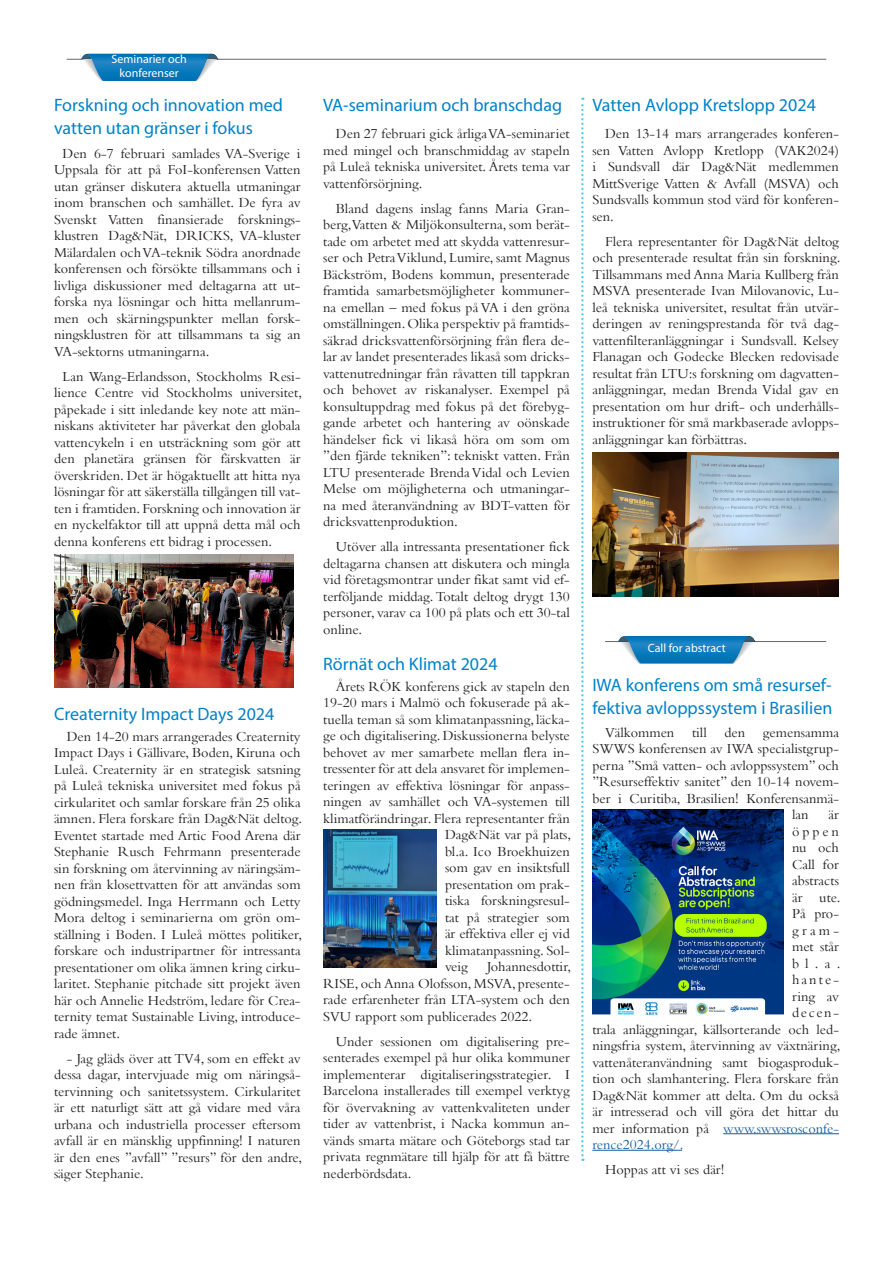
<style>
.page{position:relative;width:893px;height:1263px;background:#fff}
.page>*{position:absolute;margin:0;border:0;box-sizing:border-box;transform-origin:0 0}
.t1{font:18px/22.5px "Myriad Pro";color:#0082c8}
.t2{font:14.25px/16.5px "Bembo";color:#231f20;text-align:justify}
.t3{font:12px/13.5px "Myriad Pro";color:#fff;text-align:center}
.s1{color:#175d9e}
</style>
<div class="page">
<hr style="left:605px;top:641px;width:221px;height:1px;background:#69696c">
<hr style="left:67px;top:59px;width:759px;height:1px;background:#69696c">
<svg style="left:81px;top:54px;width:137px;height:27px;background:#3890c4"></svg>
<img style="left:55px;top:555px;width:239px;height:132px">
<img style="left:592px;top:453px;width:247px;height:144px">
<img style="left:323px;top:829px;width:113px;height:138px">
<svg style="left:618px;top:636px;width:137px;height:27px;background:#378fc4"></svg>
<hr style="left:723px;top:1133px;width:116px;height:1px;background:#175d9e">
<hr style="left:592px;top:1150px;width:90px;height:1px;background:#175d9e">
<svg style="left:581px;top:98px;width:2px;height:1063px"></svg>
<img style="left:593px;top:809px;width:190px;height:207px">
<p class="t3" style="left:112px;top:52px;width:77px">Seminarier och konferenser</p>
<h4 class="t1" style="left:54px;top:94px;width:230px">Forskning och innovation med vatten utan gränser i fokus</h4>
<p class="t2" style="left:54px;top:145px;width:248px;text-indent:9px">Den 6-7 februari samlades VA-Sverige i Uppsala för att på FoI-konferensen Vatten utan gränser diskutera aktuella utmaningar inom branschen och samhället. De fyra av Svenskt Vatten finansierade forsknings&shy;klustren Dag&amp;Nät, DRICKS, VA-kluster Mälardalen och VA-teknik Södra anordnade konferensen och försökte tillsammans och i livliga diskussioner med deltagarna att ut&shy;forska nya lösningar och hitta mellanrum&shy;men och skärningspunkter mellan forsk&shy;ningsklustren för att tillsammans ta sig an VA-sektorns utmaningarna.</p>
<p class="t2" style="left:54px;top:368px;width:250px;text-indent:9px">Lan Wang-Erlandsson, Stockholms Resi&shy;lience Centre vid Stockholms universitet, påpekade i sitt inledande key note att män&shy;niskans aktiviteter har påverkat den globala vattencykeln i en utsträckning som gör att den planetära gränsen för färskvatten är överskriden. Det är högaktuellt att hitta nya lösningar för att säkerställa tillgången till vat&shy;ten i framtiden. Forskning och innovation är en nyckelfaktor till att uppnå detta mål och denna konferens ett bidrag i processen.</p>
<h4 class="t1" style="left:54px;top:702px;width:222px">Creaternity Impact Days 2024</h4>
<p class="t2" style="left:54px;top:727px;width:250px;text-indent:13px">Den 14-20 mars arrangerades Creaternity Impact Days i Gällivare, Boden, Kiruna och Luleå. Creaternity är en strategisk satsning på Luleå tekniska universitet med fokus på cirkularitet och samlar forskare från 25 olika ämnen. Flera forskare från Dag&amp;Nät deltog.<br>Eventet startade med Artic Food Arena där Stephanie Rusch Fehrmann presenterade sin forskning om återvinning av näringsäm&shy;nen från klosettvatten för att användas som gödningsmedel. Inga Herrmann och Letty Mora deltog i seminarierna om grön om&shy;ställning i Boden. I Luleå möttes politiker, forskare och industripartner för intressanta presentationer om olika ämnen kring cirku&shy;laritet. Stephanie pitchade sitt projekt även här och Annelie Hedström, ledare för Crea&shy;ternity temat Sustainable Living, introduce&shy;rade ämnet.</p>
<p class="t2" style="left:54px;top:1049px;width:250px;text-indent:13px">- Jag gläds över att TV4, som en effekt av dessa dagar, intervjuade mig om näringså&shy;tervinning och sanitetssystem. Cirkularitet är ett naturligt sätt att gå vidare med våra urbana och industriella processer eftersom avfall är en mänsklig uppfinning! I naturen är den enes ”avfall” ”resurs” för den andre, säger Stephanie.</p>
<h4 class="t1" style="left:323px;top:94px;width:240px">VA-seminarium och branschdag</h4>
<p class="t2" style="left:323px;top:125px;width:248px;text-indent:13px">Den 27 februari gick årliga VA-seminariet med mingel och branschmiddag av stapeln på Luleå tekniska universitet. Årets tema var vattenförsörjning.</p>
<p class="t2" style="left:323px;top:200px;width:248px;text-indent:13px">Bland dagens inslag fanns Maria Gran&shy;berg,Vatten &amp; Miljökonsulterna, som berät&shy;tade om arbetet med att skydda vattenresur&shy;ser och Petra Viklund, Lumire, samt Magnus Bäckström, Bodens kommun, presenterade framtida samarbetsmöjligheter kommuner&shy;na emellan – med fokus på VA i den gröna omställningen. Olika perspektiv på framtids&shy;säkrad dricksvattenförsörjning från flera de&shy;lar av landet presenterades likaså som dricks&shy;vattenutredningar från råvatten till tappkran och behovet av riskanalyser. Exempel på konsultuppdrag med fokus på det förebyg&shy;gande arbetet och hantering av oönskade händelser fick vi likaså höra om som om ”den fjärde tekniken”: tekniskt vatten. Från LTU presenterade Brenda Vidal och Levien Melse om möjligheterna och utmaningar&shy;na med återanvändning av BDT-vatten för dricksvattenproduktion.</p>
<p class="t2" style="left:323px;top:538px;width:248px;text-indent:13px">Utöver alla intressanta presentationer fick deltagarna chansen att diskutera och mingla vid företagsmontrar under fikat samt vid ef&shy;terföljande middag. Totalt deltog drygt 130 personer, varav ca 100 på plats och ett 30-tal online.</p>
<h4 class="t1" style="left:323px;top:652px;width:176px">Rörnät och Klimat 2024</h4>
<p class="t2" style="left:336px;top:678px;width:235px">Årets RÖK konferens gick av stapeln den</p>
<p class="t2" style="left:323px;top:694px;width:248px">19-20 mars i Malmö och fokuserade på ak-</p>
<p class="t2" style="left:323px;top:711px;width:248px">tuella teman så som klimatanpassning, läcka-</p>
<p class="t2" style="left:323px;top:727px;width:248px">ge och digitalisering. Diskussionerna belyste</p>
<p class="t2" style="left:323px;top:744px;width:248px">behovet av mer samarbete mellan flera in-</p>
<p class="t2" style="left:323px;top:760px;width:248px">tressenter för att dela ansvaret för implemen-</p>
<p class="t2" style="left:323px;top:777px;width:248px">teringen av effektiva lösningar för anpass-</p>
<p class="t2" style="left:323px;top:793px;width:248px">ningen av samhället och VA-systemen till</p>
<p class="t2" style="left:323px;top:810px;width:248px">klimatförändringar. Flera representanter från</p>
<p class="t2" style="left:445px;top:826px;width:128px">Dag&amp;Nät var på plats,</p>
<p class="t2" style="left:445px;top:843px;width:126px">bl.a. Ico Broekhuizen</p>
<p class="t2" style="left:445px;top:859px;width:126px">som gav en insiktsfull</p>
<p class="t2" style="left:445px;top:876px;width:126px">presentation om prak-</p>
<p class="t2" style="left:445px;top:892px;width:126px">tiska forskningsresul-</p>
<p class="t2" style="left:445px;top:909px;width:126px">tat på strategier som</p>
<p class="t2" style="left:445px;top:925px;width:126px">är effektiva eller ej vid</p>
<p class="t2" style="left:445px;top:942px;width:126px">klimatanpassning. Sol-</p>
<p class="t2" style="left:445px;top:958px;width:24px">veig</p>
<p class="t2" style="left:323px;top:958px;width:250px;text-indent:164px">Johannesdottir, RISE, och Anna Olofsson, MSVA, presente&shy;rade erfarenheter från LTA-system och den SVU rapport som publicerades 2022.</p>
<p class="t2" style="left:323px;top:1033px;width:248px;text-indent:13px">Under sessionen om digitalisering pre&shy;senterades exempel på hur olika kommuner implementerar digitaliseringsstrategier. I Barcelona installerades till exempel verktyg för övervakning av vattenkvaliteten under tider av vattenbrist, i Nacka kommun an&shy;vänds smarta mätare och Göteborgs stad tar privata regnmätare till hjälp för att få bättre nederbördsdata.</p>
<h4 class="t1" style="left:592px;top:94px;width:225px">Vatten Avlopp Kretslopp 2024</h4>
<p class="t2" style="left:592px;top:125px;width:248px;text-indent:13px">Den 13-14 mars arrangerades konferen&shy;sen Vatten Avlopp Kretlopp (VAK2024) i Sundsvall där Dag&amp;Nät medlemmen MittSverige Vatten &amp; Avfall (MSVA) och Sundsvalls kommun stod värd för konferen&shy;sen.</p>
<p class="t2" style="left:592px;top:233px;width:250px;text-indent:13px">Flera representanter för Dag&amp;Nät deltog och presenterade resultat från sin forskning.<br>Tillsammans med Anna Maria Kullberg från MSVA presenterade Ivan Milovanovic, Lu&shy;leå tekniska universitet, resultat från utvär&shy;deringen av reningsprestanda för två dag&shy;vattenfilteranläggningar i Sundsvall. Kelsey Flanagan och Godecke Blecken redovisade resultat från LTU:s forskning om dagvatten&shy;anläggningar, medan Brenda Vidal gav en presentation om hur drift- och underhålls&shy;instruktioner för små markbaserade avlopps&shy;anläggningar kan förbättras.</p>
<p class="t3" style="left:648px;top:641px;width:79px">Call for abstract</p>
<h4 class="t1" style="left:592px;top:673px;width:242px">IWA konferens om små resursef&shy;fektiva avloppssystem i Brasilien</h4>
<p class="t2" style="left:592px;top:723px;width:248px;text-indent:13px">Välkommen till den gemensamma SWWS konferensen av IWA specialistgrup&shy;perna ”Små vatten- och avloppssystem” och ”Resurseffektiv sanitet” den 10-14 novem&shy;ber i Curitiba, Brasilien! Konferensanmä-</p>
<p class="t2" style="left:792px;top:806px;width:18px">lan</p>
<p class="t2" style="left:792px;top:806px;width:50px;text-indent:37px">är öppen nu och Call for abstracts är ute.<br>På pro&shy;gram&shy;met står bl.a. hante&shy;ring av</p>
<p class="t2" style="left:792px;top:1004px;width:48px">decen-</p>
<p class="t2" style="left:592px;top:1020px;width:250px">trala anläggningar, källsorterande och led&shy;ningsfria system, återvinning av växtnäring, vattenåteranvändning samt biogasproduk&shy;tion och slamhantering. Flera forskare från Dag&amp;Nät kommer att delta. Om du också är intresserad och vill göra det hittar du mer information på <span class="s1">www.swwsrosconfe&shy;rence2024.org/.</span></p>
<p class="t2" style="left:605px;top:1161px;width:121px">Hoppas att vi ses där!</p>
</div>
